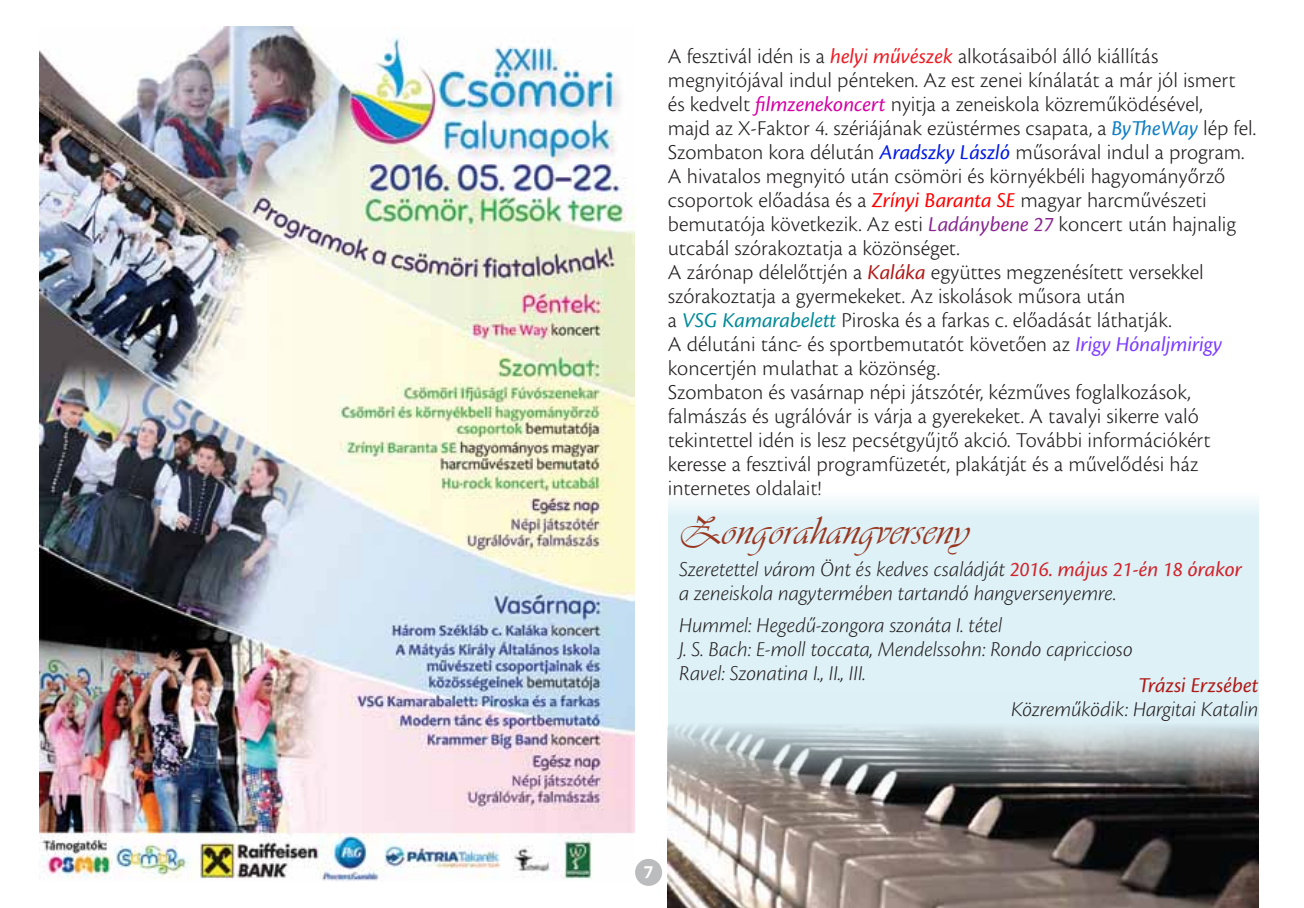
<style>
.page{position:relative;width:1304px;height:908px;background:#fff}
.page>*{position:absolute;margin:0;border:0;box-sizing:border-box;transform-origin:0 0}
.t1{font:500 42px "Vivante HH";letter-spacing:.01em;color:#983620}
.t2{font:22px/24px "Cronos Pro Lt Capt";color:#231f20}
.t3{font:italic 300 22px/24px "Cronos Pro";letter-spacing:-.005em;color:#231f20}
.t4{font:italic 22px "Cronos Pro";color:#af1916}
.t5{font:700 20px "Cronos Pro";color:#fff}
.s1{font-family:"Cronos Pro";font-style:italic;color:#ed1d24}
.s2{font-family:"Cronos Pro";font-style:italic;color:#d400a6}
.s3{font-family:"Cronos Pro";font-style:italic;color:#0e7dc2}
.s4{font-family:"Cronos Pro";font-style:italic;color:#0019e5}
.s5{font-family:"Cronos Pro";font-style:italic;color:#f00}
.s6{font-family:"Cronos Pro";font-style:italic;color:#882890}
.s7{font-family:"Cronos Pro";font-style:italic;color:#af1916}
.s8{font-family:"Cronos Pro";font-style:italic;color:#008a99}
.s9{font-family:"Cronos Pro";font-style:italic;color:#7d3dff}
.s10{font-weight:400;color:#d2232a}
</style>
<div class="page">
<div style="left:635px;top:858px;width:27px;height:27px;background:#babcbe;border-radius:50%"></div>
<img style="left:40px;top:26px;width:595px;height:854px">
<div style="left:668px;top:491px;width:591px;height:346px;background:#ddf1f7"></div>
<img style="left:668px;top:725px;width:591px;height:182px">
<p class="t2" style="left:668px;top:44px;width:590px">A fesztivál idén is a <span class="s1">helyi művészek</span> alkotásaiból álló kiállítás megnyitójával indul pénteken. Az est zenei kínálatát a már jól ismert és kedvelt <span class="s2">filmzenekoncert</span> nyitja a zeneiskola közreműködésével,<br>majd az X-Faktor 4. szériájának ezüstérmes csapata, a <span class="s3">ByTheWay</span> lép fel.<br>Szombaton kora délután <span class="s4">Aradszky László</span> műsorával indul a program.<br>A hivatalos megnyitó után csömöri és környékbéli hagyományőrző csoportok előadása és a <span class="s5">Zrínyi Baranta SE</span> magyar harcművészeti bemutatója következik. Az esti <span class="s6">Ladánybene 27</span> koncert után hajnalig utcabál szórakoztatja a közönséget.<br>A zárónap délelőttjén a <span class="s7">Kaláka</span> együttes megzenésített versekkel szórakoztatja a gyermekeket. Az iskolások műsora után<br>a <span class="s8">VSG Kamarabelett</span> Piroska és a farkas c. előadását láthatják.<br>A délutáni tánc- és sportbemutatót követően az <span class="s9">Irigy Hónaljmirigy </span>koncertjén mulathat a közönség.<br>Szombaton és vasárnap népi játszótér, kézműves foglalkozások, falmászás és ugrálóvár is várja a gyerekeket. A tavalyi sikerre való tekintettel idén is lesz pecsétgyűjtő akció. További információkért keresse a fesztivál programfüzetét, plakátját és a művelődési ház internetes oldalait!</p>
<h1 class="t1" style="left:679px;top:505px;width:291px">Zongorahangverseny</h1>
<p class="t3" style="left:679px;top:557px;width:565px">Szeretettel várom Önt és kedves családját <span class="s10">2016. május 21-én 18 órakor </span>a zeneiskola nagytermében tartandó hangversenyemre.</p>
<p class="t3" style="left:679px;top:613px;width:455px">Hummel: Hegedű-zongora szonáta I. tétel<br>J. S. Bach: E-moll toccata, Mendelssohn: Rondo capriccioso<br>Ravel: Szonatina I., II., III.</p>
<p class="t4" style="left:1138px;top:672px;width:122px">Trázsi Erzsébet</p>
<p class="t3" style="left:1011px;top:697px;width:249px">Közreműködik: Hargitai Katalin</p>
<p class="t5" style="left:644px;top:859px;width:11px">7</p>
</div>
